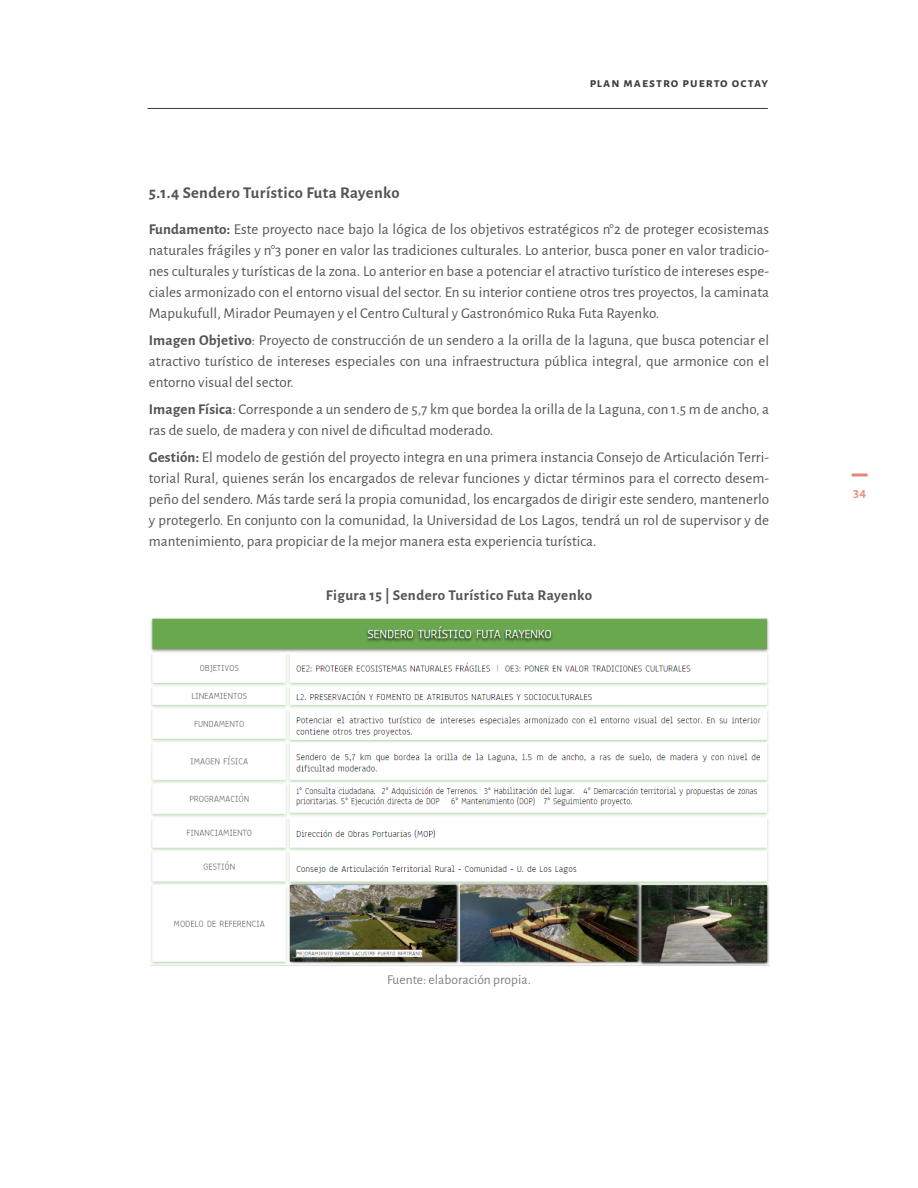
<style>
.page{position:relative;width:918px;height:1188px;background:#fff}
.page>*{position:absolute;margin:0;border:0;box-sizing:border-box;transform-origin:0 0}
.t1{font:700 16.5px "Alegreya Sans";letter-spacing:.025em;color:#555454}
.t2{font:15px/21px "Alegreya Sans";letter-spacing:.005em;color:#555454;text-align:justify}
.t3{font:700 15px "Alegreya Sans";letter-spacing:.03em;color:#555454}
.t4{font:13.5px "Alegreya Sans";letter-spacing:.005em;color:#818080}
.t5{font:700 13.5px "Alegreya Sans";letter-spacing:.075em;color:#3c3c3b}
.t6{font:700 13.5px "Alegreya Sans";color:#e79386}
.s1{font-weight:700}
</style>
<div class="page">
<div style="left:852px;top:473px;width:16px;height:3px;border:2px solid #e48778"></div>
<hr style="left:148px;top:108px;width:620px;height:1px;background:#3c3c3b">
<img style="left:150px;top:618px;width:619px;height:348px">
<p class="t5" style="left:589px;top:73px;width:180px">plan maestro puerto octay</p>
<p class="t1" style="left:149px;top:181px;width:252px">5.1.4 Sendero Turístico Futa Rayenko</p>
<p class="t2" style="left:149px;top:218px;width:622px"><span class="s1">Fundamento:</span> Este proyecto nace bajo la lógica de los objetivos estratégicos n°2 de proteger ecosistemas naturales frágiles y n°3 poner en valor las tradiciones culturales. Lo anterior, busca poner en valor tradicio&shy;nes culturales y turísticas de la zona. Lo anterior en base a potenciar el atractivo turístico de intereses espe&shy;ciales armonizado con el entorno visual del sector. En su interior contiene otros tres proyectos, la caminata Mapukufull, Mirador Peumayen y el Centro Cultural y Gastronómico Ruka Futa Rayenko.</p>
<p class="t2" style="left:149px;top:329px;width:622px"><span class="s1">Imagen Objetivo</span>: Proyecto de construcción de un sendero a la orilla de la laguna, que busca potenciar el atractivo turístico de intereses especiales con una infraestructura pública integral, que armonice con el entorno visual del sector.</p>
<p class="t2" style="left:149px;top:398px;width:622px"><span class="s1">Imagen Física</span>: Corresponde a un sendero de 5,7 km que bordea la orilla de la Laguna, con 1.5 m de ancho, a ras de suelo, de madera y con nivel de dificultad moderado.</p>
<p class="t2" style="left:149px;top:446px;width:622px"><span class="s1">Gestión:</span> El modelo de gestión del proyecto integra en una primera instancia Consejo de Articulación Terri&shy;torial Rural, quienes serán los encargados de relevar funciones y dictar términos para el correcto desem&shy;peño del sendero. Más tarde será la propia comunidad, los encargados de dirigir este sendero, mantenerlo y protegerlo. En conjunto con la comunidad, la Universidad de Los Lagos, tendrá un rol de supervisor y de mantenimiento, para propiciar de la mejor manera esta experiencia turística.</p>
<p class="t3" style="left:326px;top:584px;width:268px">Figura 15 | Sendero Turístico Futa Rayenko</p>
<p class="t6" style="left:853px;top:484px;width:15px">34</p>
<p class="t4" style="left:387px;top:970px;width:145px">Fuente: elaboración propia.</p>
</div>
